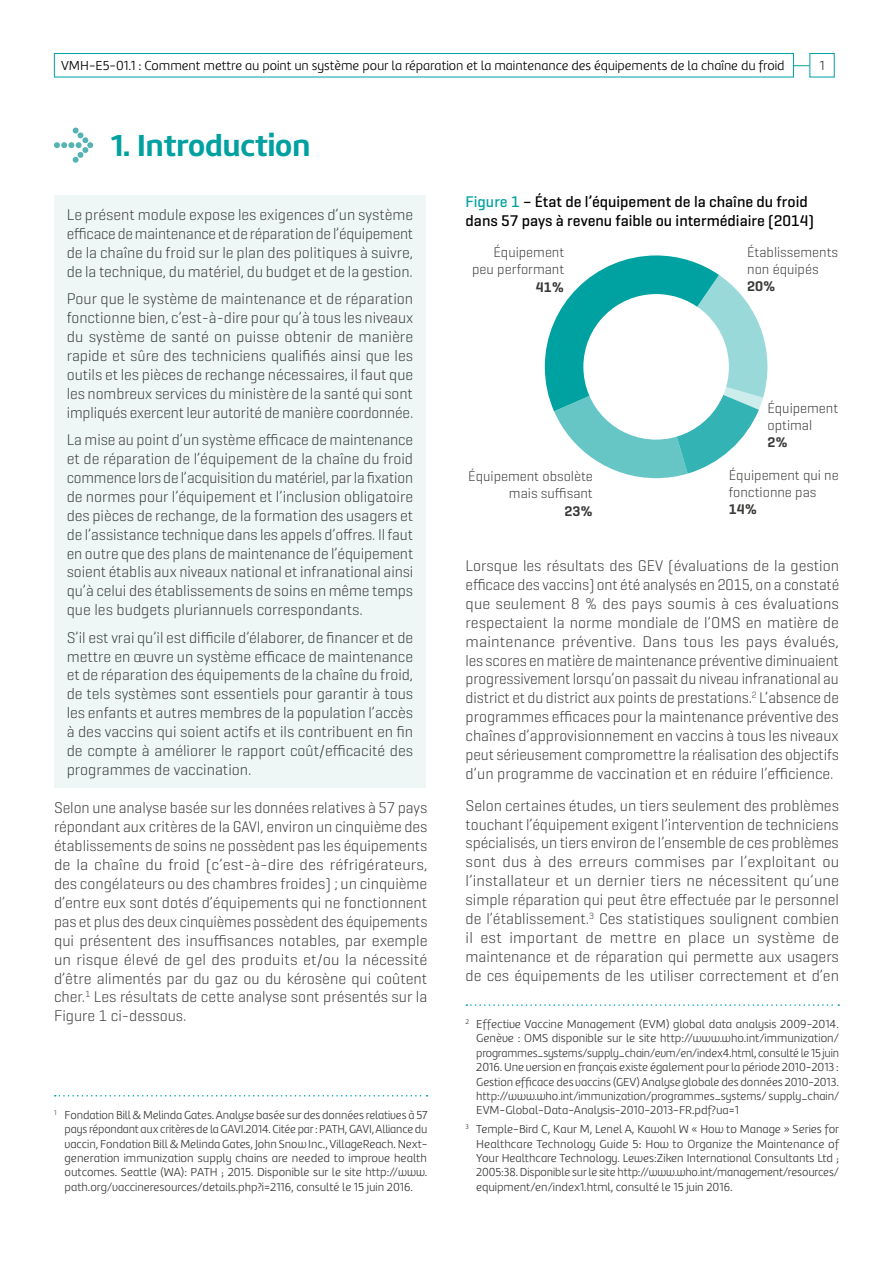
<style>
.page{position:relative;width:893px;height:1263px;background:#fff}
.page>*{position:absolute;margin:0;border:0;box-sizing:border-box;transform-origin:0 0}
.t1{font:700 31.5px "Marine UP";color:#00a1a0}
.Body{font:300 15.75px/18.9px "Geogrotesque";color:#3a3a39;text-align:justify}
.Box_body{font:300 15.75px/18.9px "Geogrotesque";color:#3a3a39;text-align:justify}
.Figure_et_Table{font:500 15.75px/18.9px "Geogrotesque";color:#000}
.t2{font:300 14.25px/17.1px "Geogrotesque";color:#3a3a39}
.t3{font:300 13.5px "Marine UP";color:#000}
.t4{font:300 13.5px "Marine UP";color:#3a3a39}
.Footnote{font:300 12px/14.4px "Marine UP";color:#3a3a39;text-align:justify}
.s1{color:#00a1a0}
.s2{font-weight:600}
</style>
<div class="page">
<svg style="left:54px;top:128px;width:39px;height:35px"></svg>
<div style="left:54px;top:196px;width:372px;height:592px;background:#eef6f6"></div>
<svg style="left:55px;top:1095px;width:373px;height:1px"></svg>
<svg style="left:545px;top:255px;width:222px;height:223px"></svg>
<div style="left:583px;top:294px;width:146px;height:146px;background:#fff;border-radius:50%"></div>
<svg style="left:466px;top:1004px;width:373px;height:2px"></svg>
<svg style="left:794px;top:65px;width:15px;height:1px"></svg>
<div style="left:809px;top:53px;width:26px;height:24px;border:1px solid #00a1a0"></div>
<div style="left:54px;top:53px;width:740px;height:24px;border:1px solid #00a1a0"></div>
<p class="t3" style="left:61px;top:57px;width:725px">VMH-E5-01.1 : Comment mettre au point un système pour la réparation et la maintenance des équipements de la chaîne du froid</p>
<p class="t4" style="left:820px;top:57px;width:6px">1</p>
<p class="t1" style="left:111px;top:125px;width:201px">1. Introduction</p>
<p class="Box_body" style="left:67px;top:205px;width:348px">Le présent module expose les exigences d’un système efficace de maintenance et de réparation de l’équipement de la chaîne du froid sur le plan des politiques à suivre, de la technique, du matériel, du budget et de la gestion.</p>
<p class="Box_body" style="left:67px;top:289px;width:348px">Pour que le système de maintenance et de réparation fonctionne bien, c’est-à-dire pour qu’à tous les niveaux du système de santé on puisse obtenir de manière rapide et sûre des techniciens qualifiés ainsi que les outils et les pièces de rechange nécessaires, il faut que les nombreux services du ministère de la santé qui sont impliqués exercent leur autorité de manière coordonnée.</p>
<p class="Box_body" style="left:67px;top:430px;width:348px">La mise au point d’un système efficace de maintenance et de réparation de l’équipement de la chaîne du froid commence lors de l’acquisition du matériel, par la fixation de normes pour l’équipement et l’inclusion obligatoire des pièces de rechange, de la formation des usagers et de l’assistance technique dans les appels d’offres. Il faut en outre que des plans de maintenance de l’équipement soient établis aux niveaux national et infranational ainsi qu’à celui des établissements de soins en même temps que les budgets pluriannuels correspondants.</p>
<p class="Box_body" style="left:67px;top:627px;width:348px">S’il est vrai qu’il est difficile d’élaborer, de financer et de mettre en œuvre un système efficace de maintenance et de réparation des équipements de la chaîne du froid, de tels systèmes sont essentiels pour garantir à tous les enfants et autres membres de la population l’accès à des vaccins qui soient actifs et ils contribuent en fin de compte à améliorer le rapport coût/efficacité des programmes de vaccination.</p>
<p class="Body" style="left:54px;top:798px;width:375px">Selon une analyse basée sur les données relatives à 57 pays répondant aux critères de la GAVI, environ un cinquième des établissements de soins ne possèdent pas les équipements de la chaîne du froid (c’est-à-dire des réfrigérateurs, des congélateurs ou des chambres froides) ; un cinquième d’entre eux sont dotés d’équipements qui ne fonctionnent pas et plus des deux cinquièmes possèdent des équipements qui présentent des insuffisances notables, par exemple un risque élevé de gel des produits et/ou la nécessité d’être alimentés par du gaz ou du kérosène qui coûtent cher.<sup>1</sup> Les résultats de cette analyse sont présentés sur la Figure 1 ci‑dessous.</p>
<p class="Footnote" style="left:65px;top:1107px;width:364px;text-indent:-11px"><sup>1</sup> Fondation Bill &amp; Melinda Gates. Analyse basée sur des données relatives à 57 pays répondant aux critères de la GAVI.2014. Citée par : PATH, GAVI, Alliance du vaccin, Fondation Bill &amp; Melinda Gates, John Snow Inc., VillageReach. Next&shy;generation immunization supply chains are needed to improve health outcomes. Seattle (WA): PATH ; 2015. Disponible sur le site http://www. path.org/vaccineresources/details.php?i=2116, consulté le 15 juin 2016.</p>
<p class="Figure_et_Table" style="left:466px;top:192px;width:350px"><span class="s1">Figure 1</span> – État de l’équipement de la chaîne du froid dans 57 pays à revenu faible ou intermédiaire (2014)</p>
<p class="t2" style="left:472px;top:243px;width:94px;text-align:right">Équipement peu performant<br><span class="s2">41%</span></p>
<p class="t2" style="left:747px;top:243px;width:92px">Établissements non équipés<br><span class="s2">20%</span></p>
<p class="t2" style="left:468px;top:467px;width:126px;text-align:right">Équipement obsolète mais suffisant<br><span class="s2">23%</span></p>
<p class="t2" style="left:767px;top:399px;width:72px">Équipement optimal<br><span class="s2">2%</span></p>
<p class="t2" style="left:729px;top:466px;width:111px">Équipement qui ne fonctionne pas<br><span class="s2">14%</span></p>
<p class="Body" style="left:466px;top:556px;width:375px">Lorsque les résultats des GEV (évaluations de la gestion efficace des vaccins) ont été analysés en 2015, on a constaté que seulement 8 % des pays soumis à ces évaluations respectaient la norme mondiale de l’OMS en matière de maintenance préventive. Dans tous les pays évalués, les scores en matière de maintenance préventive diminuaient progressivement lorsqu’on passait du niveau infranational au district et du district aux points de prestations.<sup>2</sup> L’absence de programmes efficaces pour la maintenance préventive des chaînes d’approvisionnement en vaccins à tous les niveaux peut sérieusement compromettre la réalisation des objectifs d’un programme de vaccination et en réduire l’efficience.</p>
<p class="Body" style="left:466px;top:795px;width:375px">Selon certaines études, un tiers seulement des problèmes touchant l’équipement exigent l’intervention de techniciens spécialisés, un tiers environ de l’ensemble de ces problèmes sont dus à des erreurs commises par l’exploitant ou l’installateur et un dernier tiers ne nécessitent qu’une simple réparation qui peut être effectuée par le personnel de l’établissement.<sup>3</sup> Ces statistiques soulignent combien il est important de mettre en place un système de maintenance et de réparation qui permette aux usagers de ces équipements de les utiliser correctement et d’en</p>
<p class="Footnote" style="left:476px;top:1017px;width:364px;text-indent:-11px"><sup>2</sup> Effective Vaccine Management (EVM) global data analysis 2009-2014.<br>Genève : OMS disponible sur le site http://www.who.int/immunization/ programmes_systems/supply_chain/evm/en/index4.html, consulté le 15 juin 2016. Une version en français existe également pour la période 2010-2013 :<br>Gestion efficace des vaccins (GEV) Analyse globale des données 2010-2013. http://www.who.int/immunization/programmes_systems/ supply_chain/ EVM-Global-Data-Analysis-2010-2013-FR.pdf?ua=1</p>
<p class="Footnote" style="left:476px;top:1122px;width:364px;text-indent:-11px"><sup>3</sup> Temple-Bird C, Kaur M, Lenel A, Kawohl W « How to Manage » Series for Healthcare Technology Guide 5: How to Organize the Maintenance of Your Healthcare Technology. Lewes:Ziken International Consultants Ltd ; 2005:38. Disponible sur le site http://www.who.int/management/resources/ equipment/en/index1.html, consulté le 15 juin 2016.</p>
</div>
